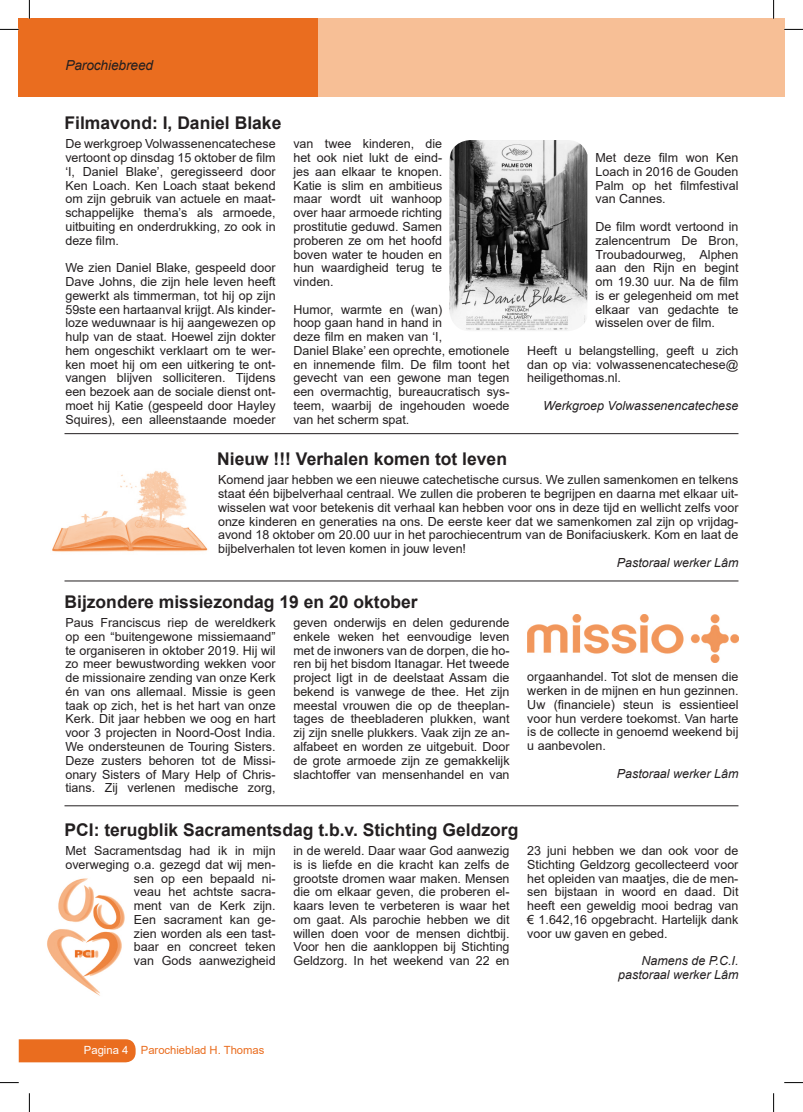
<style>
.page{position:relative;width:803px;height:1112px;background:#fff}
.page>*{position:absolute;margin:0;border:0;box-sizing:border-box;transform-origin:0 0}
.t1{font:700 17.5px "Arial";color:#231f20}
.t2{font:italic 13.75px "Arial";letter-spacing:-.01em;color:#231f20}
.t3{font:12.5px/13.8px "Arial";color:#231f20;text-align:justify}
.t4{font:italic 12.5px/13.8px "Arial";color:#231f20;text-align:right}
.t5{font:11.25px "Arial";color:#ea6d1f}
.s1{color:#fff}
</style>
<div class="page">
<div style="left:313px;top:19px;width:471px;height:78px;background:#f7bf96"></div>
<div style="left:19px;top:19px;width:299px;height:78px;background:#ea6d1f"></div>
<div style="left:19px;top:1039px;width:117px;height:23px;background:#ea6d1f"></div>
<img style="left:449px;top:140px;width:138px;height:191px">
<hr style="left:65px;top:433px;width:673px;height:1px;background:#231f20">
<hr style="left:65px;top:580px;width:673px;height:1px;background:#231f20">
<hr style="left:65px;top:805px;width:673px;height:1px;background:#231f20">
<img style="left:52px;top:470px;width:156px;height:82px">
<img style="left:527px;top:614px;width:211px;height:48px">
<img style="left:47px;top:878px;width:78px;height:118px">
<svg style="left:0;top:29px;width:19px;height:1px"></svg>
<svg style="left:784px;top:29px;width:19px;height:1px"></svg>
<svg style="left:0;top:1082px;width:19px;height:1px"></svg>
<svg style="left:784px;top:1082px;width:19px;height:1px"></svg>
<svg style="left:29px;top:0;width:1px;height:19px"></svg>
<svg style="left:29px;top:1093px;width:1px;height:18px"></svg>
<svg style="left:773px;top:0;width:1px;height:19px"></svg>
<svg style="left:773px;top:1093px;width:1px;height:18px"></svg>
<p class="t2" style="left:65px;top:56px;width:89px">Parochiebreed</p>
<h1 class="t1" style="left:65px;top:110px;width:218px">Filmavond: I, Daniel Blake</h1>
<p class="t3" style="left:65px;top:137px;width:212px">De werkgroep Volwassenencatechese vertoont op dinsdag 15 oktober de film ‘I, Daniel Blake’, geregisseerd door Ken Loach. Ken Loach staat bekend om zijn gebruik van actuele en maat&shy;schappelijke thema’s als armoede, uitbuiting en onderdrukking, zo ook in deze film.</p>
<p class="t3" style="left:65px;top:261px;width:212px">We zien Daniel Blake, gespeeld door Dave Johns, die zijn hele leven heeft gewerkt als timmerman, tot hij op zijn 59ste een hartaanval krijgt. Als kinder&shy;loze weduwnaar is hij aangewezen op hulp van de staat. Hoewel zijn dokter hem ongeschikt verklaart om te wer&shy;ken moet hij om een uitkering te ont&shy;vangen blijven solliciteren. Tijdens een bezoek aan de sociale dienst ont&shy;moet hij Katie (gespeeld door Hayley Squires), een alleenstaande moeder</p>
<p class="t3" style="left:293px;top:137px;width:150px">van twee kinderen, die het ook niet lukt de eind&shy;jes aan elkaar te knopen.<br>Katie is slim en ambitieus maar wordt uit wanhoop over haar armoede richting prostitutie geduwd. Samen proberen ze om het hoofd boven water te houden en hun waardigheid terug te vinden.</p>
<p class="t3" style="left:293px;top:302px;width:218px;text-align:left">Humor, warmte en (wan)<br>hoop gaan hand in hand in<br>deze film en maken van ‘I,<br>Daniel Blake’ een oprechte, emotionele en innemende film. De film toont het gevecht van een gewone man tegen een overmachtig, bureaucratisch sys&shy;teem, waarbij de ingehouden woede van het scherm spat.</p>
<h1 class="t1" style="left:217px;top:446px;width:291px">Nieuw !!! Verhalen komen tot leven</h1>
<p class="t3" style="left:595px;top:151px;width:144px">Met deze film won Ken Loach in 2016 de Gouden Palm op het filmfestival van Cannes.</p>
<p class="t3" style="left:595px;top:219px;width:144px">De film wordt vertoond in zalencentrum De Bron, Troubadourweg, Alphen aan den Rijn en begint om 19.30 uur. Na de film is er gelegenheid om met elkaar van gedachte te wisselen over de film.</p>
<p class="t3" style="left:527px;top:343px;width:213px">Heeft u belangstelling, geeft u zich dan op via: volwassenencatechese@ heiligethomas.nl.</p>
<p class="t4" style="left:543px;top:398px;width:197px">Werkgroep Volwassenencatechese</p>
<p class="t3" style="left:218px;top:473px;width:522px">Komend jaar hebben we een nieuwe catechetische cursus. We zullen samenkomen en telkens staat één bijbelverhaal centraal. We zullen die proberen te begrijpen en daarna met elkaar uit&shy;wisselen wat voor betekenis dit verhaal kan hebben voor ons in deze tijd en wellicht zelfs voor onze kinderen en generaties na ons. De eerste keer dat we samenkomen zal zijn op vrijdag&shy;avond 18 oktober om 20.00 uur in het parochiecentrum van de Bonifaciuskerk. Kom en laat de bijbelverhalen tot leven komen in jouw leven!</p>
<p class="t4" style="left:617px;top:555px;width:123px">Pastoraal werker Lâm</p>
<h1 class="t1" style="left:65px;top:589px;width:355px">Bijzondere missiezondag 19 en 20 oktober</h1>
<p class="t3" style="left:65px;top:615px;width:212px">Paus Franciscus riep de wereldkerk op een “buitengewone missiemaand” te organiseren in oktober 2019. Hij wil zo meer bewustwording wekken voor de missionaire zending van onze Kerk én van ons allemaal. Missie is geen taak op zich, het is het hart van onze Kerk. Dit jaar hebben we oog en hart voor 3 projecten in Noord-Oost India.<br>We ondersteunen de Touring Sisters.<br>Deze zusters behoren tot de Missi&shy;onary Sisters of Mary Help of Chris&shy;tians. Zij verlenen medische zorg,</p>
<p class="t3" style="left:293px;top:615px;width:218px">geven onderwijs en delen gedurende enkele weken het eenvoudige leven met de inwoners van de dorpen, die ho&shy;ren bij het bisdom Itanagar. Het tweede project ligt in de deelstaat Assam die bekend is vanwege de thee. Het zijn meestal vrouwen die op de theeplan&shy;tages de theebladeren plukken, want zij zijn snelle plukkers. Vaak zijn ze an&shy;alfabeet en worden ze uitgebuit. Door de grote armoede zijn ze gemakkelijk slachtoffer van mensenhandel en van</p>
<p class="t3" style="left:527px;top:669px;width:213px">orgaanhandel. Tot slot de mensen die werken in de mijnen en hun gezinnen.<br>Uw (financiele) steun is essientieel voor hun verdere toekomst. Van harte is de collecte in genoemd weekend bij u aanbevolen.</p>
<p class="t4" style="left:617px;top:766px;width:123px">Pastoraal werker Lâm</p>
<h1 class="t1" style="left:65px;top:817px;width:455px">PCI: terugblik Sacramentsdag t.b.v. Stichting Geldzorg</h1>
<p class="t3" style="left:65px;top:843px;width:212px;text-align:right">Met Sacramentsdag had ik in mijn overweging o.a. gezegd dat wij men&shy;sen op een bepaald ni-<br>veau het achtste sacra-<br>ment van de Kerk zijn.<br>Een sacrament kan ge-<br>zien worden als een tast-<br>baar en concreet teken<br>van Gods aanwezigheid</p>
<p class="t3" style="left:293px;top:843px;width:218px">in de wereld. Daar waar God aanwezig is is liefde en die kracht kan zelfs de grootste dromen waar maken. Mensen die om elkaar geven, die proberen el&shy;kaars leven te verbeteren is waar het om gaat. Als parochie hebben we dit willen doen voor de mensen dichtbij.<br>Voor hen die aankloppen bij Stichting Geldzorg. In het weekend van 22 en</p>
<p class="t3" style="left:527px;top:843px;width:213px">23 juni hebben we dan ook voor de Stichting Geldzorg gecollecteerd voor het opleiden van maatjes, die de men&shy;sen bijstaan in woord en daad. Dit heeft een geweldig mooi bedrag van € 1.642,16 opgebracht. Hartelijk dank voor uw gaven en gebed.</p>
<p class="t4" style="left:618px;top:953px;width:122px">Namens de P.C.I. pastoraal werker Lâm</p>
<p class="t5" style="left:84px;top:1042px;width:182px"><span class="s1">Pagina 4</span> Parochieblad H. Thomas</p>
</div>
